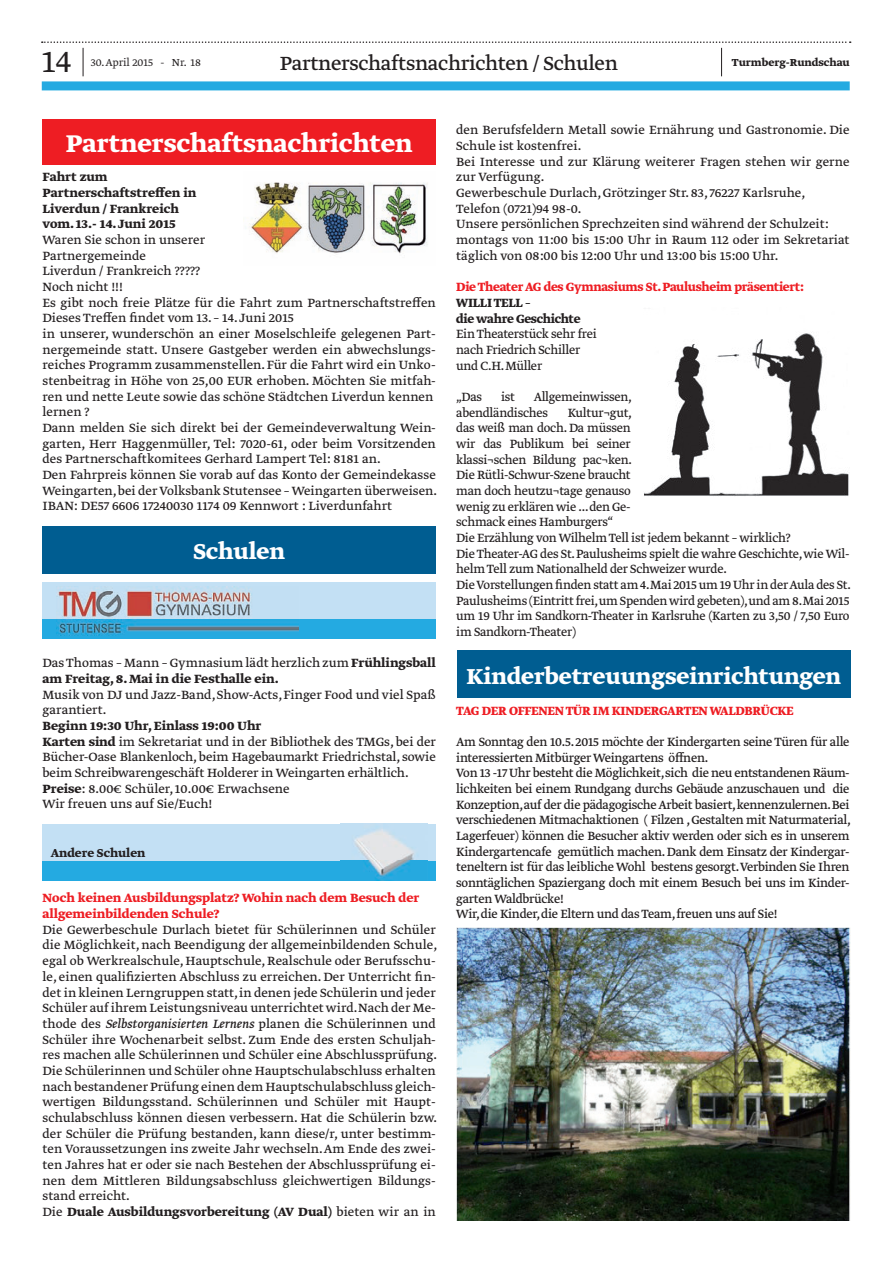
<style>
.page{position:relative;width:893px;height:1263px;background:#fff}
.page>*{position:absolute;margin:0;border:0;box-sizing:border-box;transform-origin:0 0}
.t1{font:300 36px "Greta Text Std";color:#231f20}
.t2{font:700 28.5px "Greta Text Std";color:#fff}
.t3{font:700 25.5px "Greta Text Std";color:#fff}
.t4{font:22.5px "Greta Text Std";letter-spacing:-.015em;color:#231f20}
.t5{font:14.1px/15.8px "Greta Text Std Regular Min";color:#231f20}
.t6{font:14.1px/15.8px "Greta Text Std";letter-spacing:-.02em;color:#231f20;scale:.96 1}
.t7{font:14.1px/15.8px "Greta Text Std Regular Min";letter-spacing:-.02em;color:#231f20;scale:.96 1}
.t8{font:700 14.1px/15.8px "Greta Text Std";color:#231f20}
.t9{font:700 14.1px "Greta Text Std";letter-spacing:-.02em;color:#ee1d23;scale:.96 1}
.t10{font:700 14.1px/15.8px "Greta Text Std";color:#ee1d23}
.t11{font:700 14.1px/15.8px "Greta Text Std";letter-spacing:-.02em;color:#231f20;scale:.96 1}
.t12{font:14.1px "Greta Text Std Regular Min";color:#231f20;scale:.96 1}
.t13{font:700 13.5px "Greta Text Std";color:#231f20}
.t14{font:300 12px "Greta Text Std";color:#231f20}
.t15{font:700 12px "Greta Text Std";color:#231f20}
.s1{font-family:"Greta Text Std";font-weight:700}
.s2{font-family:"Greta Text Std Italic Plus"}
.s3{font-family:"Greta Text Std Regular Min";font-weight:400}
</style>
<div class="page">
<div style="left:42px;top:81px;width:808px;height:9px;background:#24aae1"></div>
<svg style="left:42px;top:41px;width:809px;height:35px"></svg>
<div style="left:457px;top:651px;width:393px;height:47px;background:#005d91"></div>
<div style="left:43px;top:119px;width:393px;height:45px;background:#ee1d23"></div>
<img style="left:249px;top:182px;width:179px;height:72px">
<div style="left:43px;top:526px;width:393px;height:47px;background:#005d91"></div>
<div style="left:43px;top:582px;width:393px;height:57px;background:#c3e0f4"></div>
<div style="left:43px;top:619px;width:393px;height:20px;background:#24aae1"></div>
<img style="left:56px;top:587px;width:243px;height:48px">
<div style="left:43px;top:824px;width:393px;height:57px;background:#c3e0f4"></div>
<div style="left:43px;top:861px;width:393px;height:20px;background:#24aae1"></div>
<img style="left:341px;top:829px;width:86px;height:52px">
<img style="left:644px;top:332px;width:205px;height:164px">
<img style="left:456px;top:927px;width:394px;height:293px">
<h1 class="t1" style="left:42px;top:41px;width:32px">14</h1>
<p class="t14" style="left:91px;top:56px;width:112px">30. April 2015 - Nr. 18</p>
<h3 class="t4" style="left:280px;top:50px;width:340px">Partnerschaftsnachrichten / Schulen</h3>
<p class="t15" style="left:732px;top:56px;width:119px">Turmberg-Rundschau</p>
<h2 class="t2" style="left:66px;top:126px;width:348px">Partnerschaftsnachrichten</h2>
<p class="t8" style="left:43px;top:170px;width:155px">Fahrt zum<br>Partnerschaftstreffen in<br>Liverdun / Frankreich vom. 13.- 14. Juni 2015</p>
<p class="t5" style="left:43px;top:232px;width:396px">Waren Sie schon in unserer<br>Partnergemeinde<br>Liverdun / Frankreich ?????<br>Noch nicht !!!<br>Es gibt noch freie Plätze für die Fahrt zum Partnerschaftstreffen Dieses Treffen findet vom 13. – 14. Juni 2015<br>in unserer, wunderschön an einer Moselschleife gelegenen Part&shy;nergemeinde statt. Unsere Gastgeber werden ein abwechslungs&shy;reiches Programm zusammenstellen. Für die Fahrt wird ein Unko&shy;stenbeitrag in Höhe von 25,00 EUR erhoben. Möchten Sie mitfah&shy;ren und nette Leute sowie das schöne Städtchen Liverdun kennen lernen ?<br>Dann melden Sie sich direkt bei der Gemeindeverwaltung Wein&shy;garten, Herr Haggenmüller, Tel: 7020-61, oder beim Vorsitzenden des Partnerschaftkomitees Gerhard Lampert Tel: 8181 an.<br>Den Fahrpreis können Sie vorab auf das Konto der Gemeindekasse Weingarten, bei der Volksbank Stutensee – Weingarten überweisen.<br>IBAN: DE57 6606 17240030 1174 09 Kennwort : Liverdunfahrt</p>
<h3 class="t3" style="left:193px;top:536px;width:93px">Schulen</h3>
<p class="t5" style="left:43px;top:656px;width:395px">Das Thomas – Mann – Gymnasium lädt herzlich zum <span class="s1">Frühlingsball</span></p>
<p class="t8" style="left:43px;top:671px;width:238px">am Freitag, 8. Mai in die Festhalle ein.</p>
<p class="t5" style="left:43px;top:687px;width:395px">Musik von DJ und Jazz-Band, Show-Acts, Finger Food und viel Spaß garantiert.</p>
<p class="t8" style="left:43px;top:718px;width:220px">Beginn 19:30 Uhr, Einlass 19:00 Uhr</p>
<p class="t5" style="left:43px;top:734px;width:395px"><span class="s1">Karten sind</span> im Sekretariat und in der Bibliothek des TMGs, bei der Bücher-Oase Blankenloch, beim Hagebaumarkt Friedrichstal, sowie beim Schreibwarengeschäft Holderer in Weingarten erhältlich.<br><span class="s1">Preise</span>: 8.00€ Schüler, 10.00€ Erwachsene<br>Wir freuen uns auf Sie/Euch!</p>
<p class="t13" style="left:51px;top:845px;width:96px">Andere Schulen</p>
<p class="t10" style="left:43px;top:891px;width:378px">Noch keinen Ausbildungsplatz? Wohin nach dem Besuch der allgemeinbildenden Schule?</p>
<p class="t5" style="left:43px;top:922px;width:396px;text-align:justify">Die Gewerbeschule Durlach bietet für Schülerinnen und Schüler die Möglichkeit, nach Beendigung der allgemeinbildenden Schule, egal ob Werkrealschule, Hauptschule, Realschule oder Berufsschu&shy;le, einen qualifizierten Abschluss zu erreichen. Der Unterricht fin&shy;det in kleinen Lerngruppen statt, in denen jede Schülerin und jeder Schüler auf ihrem Leistungsniveau unterrichtet wird.Nach der Me&shy;thode des <span class="s2">Selbstorganisierten Lernens</span> planen die Schülerinnen und Schüler ihre Wochenarbeit selbst. Zum Ende des ersten Schuljah&shy;res machen alle Schülerinnen und Schüler eine Abschlussprüfung.<br>Die Schülerinnen und Schüler ohne Hauptschulabschluss erhalten nach bestandener Prüfung einen dem Hauptschulabschluss gleich&shy;wertigen Bildungsstand. Schülerinnen und Schüler mit Haupt&shy;schulabschluss können diesen verbessern. Hat die Schülerin bzw. der Schüler die Prüfung bestanden, kann diese/r, unter bestimm&shy;ten Voraussetzungen ins zweite Jahr wechseln. Am Ende des zwei&shy;ten Jahres hat er oder sie nach Bestehen der Abschlussprüfung ei&shy;nen dem Mittleren Bildungsabschluss gleichwertigen Bildungs&shy;stand erreicht.</p>
<p class="t8" style="left:43px;top:1204px;width:395px"><span class="s3">Die</span> Duale Ausbildungsvorbereitung (AV Dual) <span class="s3">bieten wir an in</span></p>
<p class="t5" style="left:456px;top:123px;width:395px">den Berufsfeldern Metall sowie Ernährung und Gastronomie. Die Schule ist kostenfrei.<br>Bei Interesse und zur Klärung weiterer Fragen stehen wir gerne zur Verfügung.<br>Gewerbeschule Durlach, Grötzinger Str. 83, 76227 Karlsruhe, Telefon (0721)94 98-0.<br>Unsere persönlichen Sprechzeiten sind während der Schulzeit: montags von 11:00 bis 15:00 Uhr in Raum 112 oder im Sekretariat täglich von 08:00 bis 12:00 Uhr und 13:00 bis 15:00 Uhr.</p>
<p class="t9" style="left:456px;top:279px;width:364px">Die Theater AG des Gymnasiums St. Paulusheim präsentiert:</p>
<p class="t11" style="left:456px;top:295px;width:131px">WILLI TELL –<br>die wahre Geschichte</p>
<p class="t7" style="left:456px;top:327px;width:148px">Ein Theaterstück sehr frei nach Friedrich Schiller und C.H. Müller</p>
<p class="t12" style="left:456px;top:388px;width:28px">„Das</p>
<p class="t12" style="left:501px;top:388px;width:16px">ist</p>
<p class="t7" style="left:456px;top:389px;width:185px;text-indent:77px">Allgemeinwissen, abendländisches</p>
<p class="t7" style="left:456px;top:405px;width:413px;text-indent:112px">Kultur¬gut,<br>das weiß man doch. Da müssen<br>wir das Publikum bei seiner<br>klassi¬schen Bildung pac¬ken.<br>Die Rütli-Schwur-Szene braucht<br>man doch heutzu¬tage genauso<br>wenig zu erklären wie ...den Ge-<br>schmack eines Hamburgers“<br>Die Erzählung von Wilhelm Tell ist jedem bekannt – wirklich?<br>Die Theater-AG des St. Paulusheims spielt die wahre Geschichte,wie Wil&shy;helm Tell zum Nationalheld der Schweizer wurde.<br>Die Vorstellungen finden statt am 4.Mai 2015 um 19 Uhr in der Aula des St.<br>Paulusheims (Eintritt frei,um Spenden wird gebeten),und am 8.Mai 2015 um 19 Uhr im Sandkorn-Theater in Karlsruhe (Karten zu 3,50 / 7,50 Euro im Sandkorn-Theater)</p>
<h3 class="t3" style="left:466px;top:661px;width:376px">Kinderbetreuungseinrichtungen</h3>
<p class="t9" style="left:456px;top:702px;width:353px">TAG DER OFFENEN TÜR IM KINDERGARTEN WALDBRÜCKE</p>
<p class="t6" style="left:456px;top:734px;width:413px">Am Sonntag den 10.5. 2015 möchte der Kindergarten seine Türen für alle interessierten Mitbürger Weingartens öffnen.<br>Von 13 -17 Uhr besteht die Möglichkeit,sich die neu entstandenen Räum&shy;lichkeiten bei einem Rundgang durchs Gebäude anzuschauen und die Konzeption,auf der die pädagogische Arbeit basiert,kennenzulernen.Bei verschiedenen Mitmachaktionen ( Filzen , Gestalten mit Naturmaterial, Lagerfeuer) können die Besucher aktiv werden oder sich es in unserem Kindergartencafe gemütlich machen. Dank dem Einsatz der Kindergar&shy;teneltern ist für das leibliche Wohl bestens gesorgt. Verbinden Sie Ihren sonntäglichen Spaziergang doch mit einem Besuch bei uns im Kinder&shy;garten Waldbrücke!<br>Wir, die Kinder, die Eltern und das Team, freuen uns auf Sie!</p>
</div>
